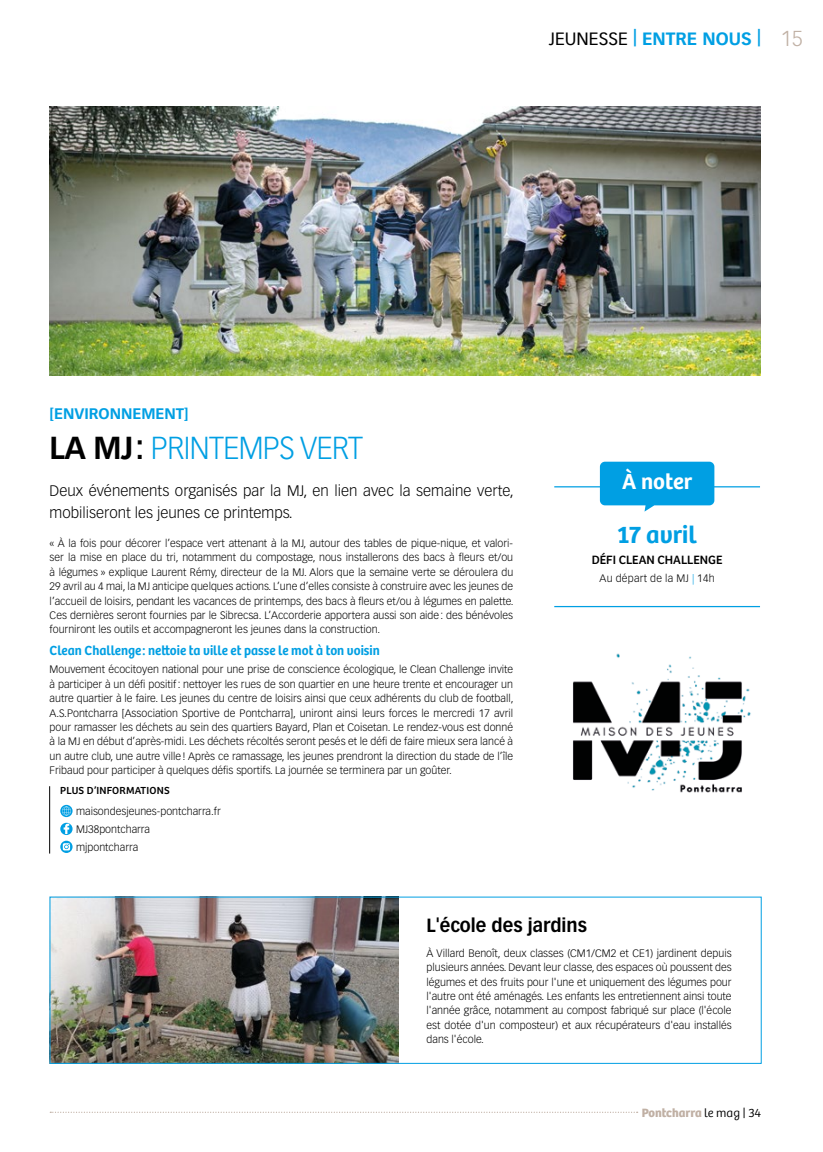
<style>
.page{position:relative;width:823px;height:1152px;background:#fff}
.page>*{position:absolute;margin:0;border:0;box-sizing:border-box;transform-origin:0 0}
.t1{font:300 31.25px "Vectora LT Pro";letter-spacing:-.02em;color:#009fe3;scale:.95 1}
.t2{font:600 25px "Bree";color:#009fe3}
.t3{font:600 22.5px "Bree";color:#fff}
.t4{font:700 18.75px "Vectora LT Pro";color:#000;scale:.95 1}
.t5{font:700 17.5px "Vectora LT Pro";color:#009fe3}
.t6{font:300 15px/22.5px "Vectora LT Pro";color:#000}
.t7{font:700 15px "Vectora LT Pro";color:#009fe3}
.t8{font:600 13.75px "Bree";color:#009fe3;scale:.95 1}
.t9{font:12.5px "Bree";color:#000}
.t10{font:700 12.5px "Bree";color:#c0b0a4}
.t11{font:300 10.62px/14.4px "Vectora LT Pro";color:#000;text-align:justify}
.t12{font:10.62px "Bree";letter-spacing:.02em;color:#000}
.t13{font:300 10.62px "Vectora LT Pro";letter-spacing:.02em;color:#000}
.s1{font-weight:400;color:#000}
.s2{font-weight:300;font-size:21.25px;color:#c0b0a4}
.s3{font-weight:700;color:#000}
.s4{color:#009fe3}
.s5{font-weight:300;color:#000}
</style>
<div class="page">
<img style="left:573px;top:653px;width:178px;height:140px">
<img style="left:52px;top:898px;width:346px;height:163px">
<hr style="left:49px;top:786px;width:1px;height:67px;background:#000">
<svg style="left:60px;top:805px;width:12px;height:12px"></svg>
<svg style="left:62px;top:806px;width:9px;height:9px"></svg>
<svg style="left:60px;top:822px;width:12px;height:13px"></svg>
<svg style="left:64px;top:823px;width:5px;height:11px"></svg>
<svg style="left:60px;top:840px;width:12px;height:13px"></svg>
<svg style="left:63px;top:843px;width:7px;height:7px"></svg>
<hr style="left:554px;top:486px;width:205px;height:1px;background:#009fe3">
<svg style="left:599px;top:462px;width:115px;height:49px;background:#1eaae6"></svg>
<hr style="left:554px;top:606px;width:205px;height:1px;background:#009fe3">
<img style="left:50px;top:106px;width:709px;height:270px">
<svg style="left:50px;top:1111px;width:587px;height:2px"></svg>
<h3 class="t5" style="left:548px;top:28px;width:255px"><span class="s1">JEUNESSE</span> | ENTRE NOUS | <span class="s2">15</span></h3>
<h3 class="t7" style="left:50px;top:404px;width:140px">[ENVIRONNEMENT]</h3>
<h1 class="t1" style="left:50px;top:429px;width:331px"><span class="s3">LA MJ:</span> PRINTEMPS VERT</h1>
<h3 class="t6" style="left:50px;top:479px;width:465px">Deux événements organisés par la MJ, en lien avec la semaine verte, mobiliseront les jeunes ce printemps.</h3>
<p class="t11" style="left:50px;top:536px;width:465px">« À la fois pour décorer l’espace vert attenant à la MJ, autour des tables de pique-nique, et valori&shy;ser la mise en place du tri, notamment du compostage, nous installerons des bacs à fleurs et/ou à légumes » explique Laurent Rémy, directeur de la MJ. Alors que la semaine verte se déroulera du 29 avril au 4 mai, la MJ anticipe quelques actions. L’une d’elles consiste à construire avec les jeunes de l’accueil de loisirs, pendant les vacances de printemps, des bacs à fleurs et/ou à légumes en palette.<br>Ces dernières seront fournies par le Sibrecsa. L’Accorderie apportera aussi son aide: des bénévoles fourniront les outils et accompagneront les jeunes dans la construction.</p>
<p class="t8" style="left:50px;top:640px;width:349px">Clean Challenge : nettoie ta ville et passe le mot à ton voisin</p>
<p class="t11" style="left:50px;top:662px;width:465px">Mouvement écocitoyen national pour une prise de conscience écologique, le Clean Challenge invite à participer à un défi positif: nettoyer les rues de son quartier en une heure trente et encourager un autre quartier à le faire. Les jeunes du centre de loisirs ainsi que ceux adhérents du club de football, A.S.Pontcharra [Association Sportive de Pontcharra], uniront ainsi leurs forces le mercredi 17 avril pour ramasser les déchets au sein des quartiers Bayard, Plan et Coisetan. Le rendez-vous est donné à la MJ en début d’après-midi. Les déchets récoltés seront pesés et le défi de faire mieux sera lancé à un autre club, une autre ville! Après ce ramassage, les jeunes prendront la direction du stade de l’île Fribaud pour participer à quelques défis sportifs. La journée se terminera par un goûter.</p>
<p class="t12" style="left:60px;top:784px;width:111px">PLUS D’INFORMATIONS</p>
<p class="t11" style="left:76px;top:802px;width:146px;line-height:17.9px;text-align:left">maisondesjeunes-pontcharra.fr<br>MJ38pontcharra<br>mjpontcharra</p>
<h3 class="t3" style="left:622px;top:463px;width:71px">À noter</h3>
<h2 class="t2" style="left:617px;top:515px;width:81px">17 avril</h2>
<p class="t9" style="left:591px;top:553px;width:132px">DÉFI CLEAN CHALLENGE</p>
<p class="t13" style="left:599px;top:572px;width:116px">Au départ de la MJ <span class="s4">|</span> 14h</p>
<h3 class="t4" style="left:426px;top:913px;width:170px">L'école des jardins</h3>
<p class="t11" style="left:426px;top:946px;width:306px">À Villard Benoît, deux classes (CM1/CM2 et CE1) jardinent depuis plusieurs années. Devant leur classe, des espaces où poussent des légumes et des fruits pour l'une et uniquement des légumes pour l'autre ont été aménagés. Les enfants les entretiennent ainsi toute l'année grâce, notamment au compost fabriqué sur place (l'école est dotée d'un composteur) et aux récupérateurs d'eau installés dans l'école.</p>
<p class="t10" style="left:641px;top:1104px;width:120px">Pontcharra <span class="s5">le mag | 34</span></p>
</div>
